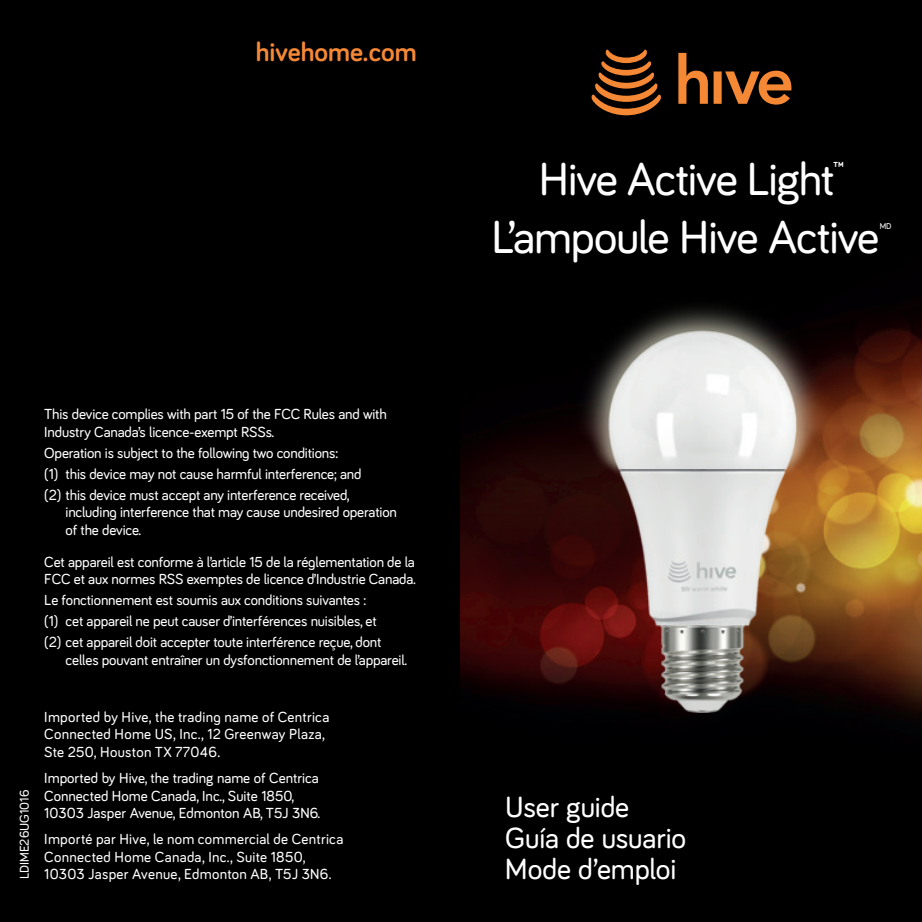
<style>
.page{position:relative;width:922px;height:922px;background:#fff}
.page>*{position:absolute;margin:0;border:0;box-sizing:border-box;transform-origin:0 0}
.t1{font:500 47.5px/57.5px "Bariol";letter-spacing:-.025em;color:#fff;text-align:center}
.t2{font:500 30px/31.2px "Bariol";letter-spacing:-.005em;color:#fff}
.t3{font:700 27.5px "Bariol";color:#f58835}
.t4{font:500 15px/17.5px "Bariol";letter-spacing:-.01em;color:#fff}
.t5{font:500 15px/17.5px "Bariol";letter-spacing:.02em;color:#fff}
.t6{font:500 15px "Bariol";letter-spacing:.015em;color:#fff}
.t7{font:500 13px "Bariol";color:#fff}
.t8{font:500 8.75px "Bariol";color:#fff}
</style>
<div class="page">
<div style="left:0;top:0;width:460px;height:921px;background:#000"></div>
<img style="left:460px;top:0;width:461px;height:921px">
<svg style="left:591px;top:50px;width:200px;height:65px"></svg>
<img style="left:552px;top:294px;width:302px;height:437px">
<h3 class="t3" style="left:256px;top:33px;width:162px">hivehome.com</h3>
<p class="t4" style="left:44px;top:404px;width:344px">This device complies with part 15 of the FCC Rules and with<br>Industry Canada’s licence-exempt RSSs.</p>
<p class="t4" style="left:44px;top:441px;width:318px;line-height:21px">Operation is subject to the following two conditions:<br>(1) this device may not cause harmful interference; and (2) this device must accept any interference received,</p>
<p class="t4" style="left:66px;top:502px;width:333px">including interference that may cause undesired operation of the device.</p>
<p class="t4" style="left:44px;top:552px;width:373px">Cet appareil est conforme à l’article 15 de la réglementation de la<br>FCC et aux normes RSS exemptes de licence d’Industrie Canada.</p>
<p class="t4" style="left:44px;top:588px;width:338px;line-height:21px">Le fonctionnement est soumis aux conditions suivantes : (1) cet appareil ne peut causer d’interférences nuisibles, et (2) cet appareil doit accepter toute interférence reçue, dont</p>
<p class="t4" style="left:66px;top:650px;width:343px">celles pouvant entraîner un dysfonctionnement de l’appareil.</p>
<p class="t7" style="left:16px;top:879px;width:91px;rotate:-90deg">LDIME26UG1016</p>
<p class="t5" style="left:44px;top:707px;width:286px">Imported by Hive, the trading name of Centrica<br>Connected Home US, Inc., 12 Greenway Plaza,<br>Ste 250, Houston TX 77046.</p>
<p class="t4" style="left:44px;top:768px;width:277px">Imported by Hive, the trading name of Centrica<br>Connected Home Canada, Inc., Suite 1850,<br>10303 Jasper Avenue, Edmonton AB, T5J 3N6.</p>
<p class="t5" style="left:44px;top:829px;width:300px">Importé par Hive, le nom commercial de Centrica<br>Connected Home Canada, Inc., Suite 1850,</p>
<p class="t6" style="left:44px;top:863px;width:289px">10303 Jasper Avenue, Edmonton AB, T5J 3N6.</p>
<h1 class="t1" style="left:491px;top:149px;width:389px">Hive Active Light<sup>™<br></sup>L’ampoule Hive Active</h1>
<p class="t8" style="left:879px;top:220px;width:13px">MD</p>
<h2 class="t2" style="left:505px;top:789px;width:182px">User guide<br>Guía de usuario<br>Mode d’emploi</h2>
</div>
